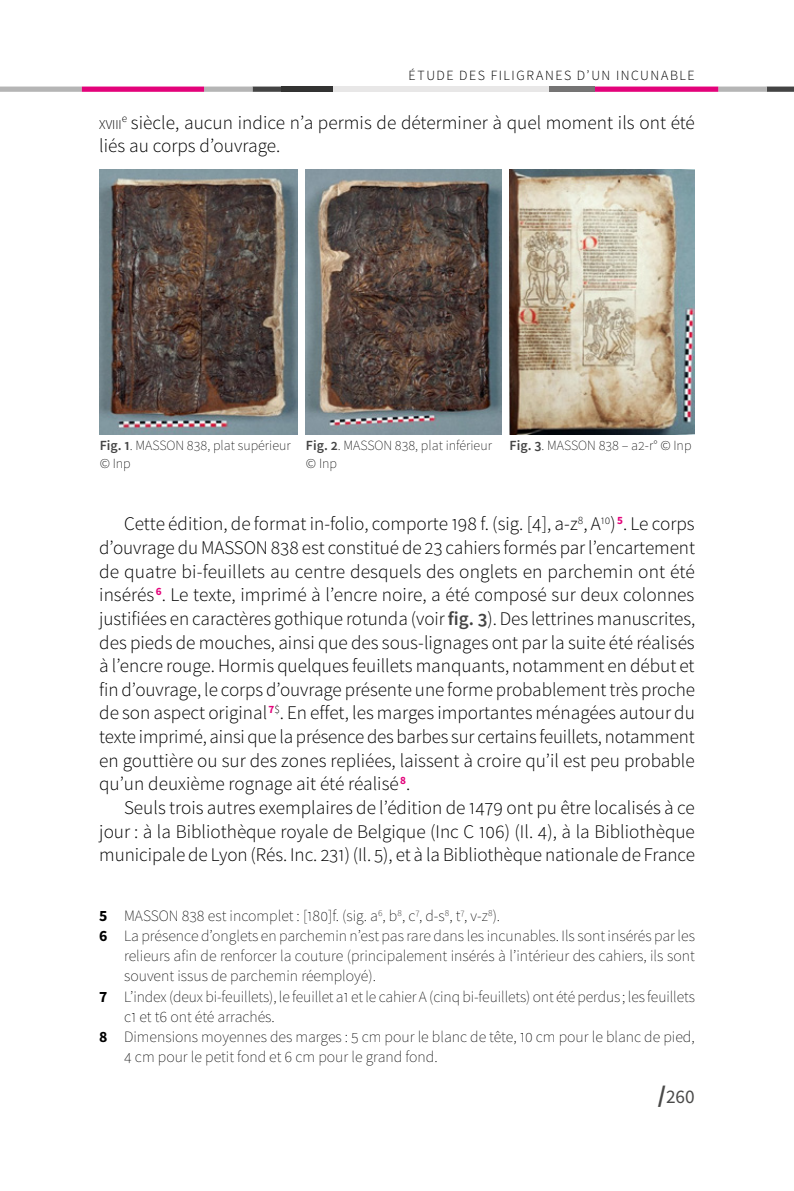
<style>
.page{position:relative;width:794px;height:1191px;background:#fff}
.page>*{position:absolute;margin:0;border:0;box-sizing:border-box;transform-origin:0 0}
.t1{font:300 19.25px/23.6px "Source Sans Pro";color:#000;text-align:justify}
.t2{font:19.25px "Source Sans Pro";color:#4a4a49}
.t3{font:200 15.75px "Source Sans Pro";color:#000}
.t4{font:200 14px/17.5px "Source Sans Pro";color:#000}
.t5{font:300 14px "Source Sans Pro";letter-spacing:.115em;color:#000}
.t6{font:300 13.47px "Source Sans Pro";color:#000}
.s1{font-weight:600;color:#444}
.s2{font-weight:700}
.s3{font-weight:700;font-size:24.5px}
</style>
<div class="page">
<svg style="left:0;top:87px;width:794px;height:5px"></svg>
<div style="left:549px;top:87px;width:46px;height:5px;background:#757474"></div>
<div style="left:332px;top:87px;width:217px;height:5px;background:#e8e7e7"></div>
<div style="left:281px;top:87px;width:51px;height:5px;background:#333332"></div>
<img style="left:100px;top:169px;width:197px;height:266px">
<img style="left:306px;top:169px;width:195px;height:266px">
<img style="left:509px;top:169px;width:185px;height:266px">
<p class="t5" style="left:409px;top:67px;width:287px">ÉTUDE DES FILIGRANES D’UN INCUNABLE</p>
<p class="t1" style="left:99px;top:110px;width:597px;text-indent:22px"><sup>e</sup> siècle, aucun indice n’a permis de déterminer à quel moment ils ont été liés au corps d’ouvrage.</p>
<p class="t6" style="left:99px;top:116px;width:24px">xviii</p>
<p class="t4" style="left:100px;top:437px;width:192px"><span class="s1">Fig. 1</span>. MASSON 838, plat supérieur © Inp</p>
<p class="t4" style="left:306px;top:437px;width:187px"><span class="s1">Fig. 2</span>. MASSON 838, plat inférieur © Inp</p>
<p class="t4" style="left:509px;top:437px;width:183px"><span class="s1">Fig. 3</span>. MASSON 838 – a2-r° © Inp</p>
<p class="t1" style="left:99px;top:512px;width:597px;text-indent:25px">Cette édition, de format in-folio, comporte 198 f. (sig. [4], a-z<sup>8</sup>, A<sup>10</sup>)<sup>5</sup>. Le corps d’ouvrage du MASSON 838 est constitué de 23 cahiers formés par l’encartement de quatre bi-feuillets au centre desquels des onglets en parchemin ont été insérés<sup>6</sup>. Le texte, imprimé à l’encre noire, a été composé sur deux colonnes justifiées en caractères gothique rotunda (voir <span class="s1">fig. 3</span>). Des lettrines manuscrites, des pieds de mouches, ainsi que des sous-lignages ont par la suite été réalisés à l’encre rouge. Hormis quelques feuillets manquants, notamment en début et fin d’ouvrage, le corps d’ouvrage présente une forme probablement très proche de son aspect original<sup>7</sup><sup>$</sup>. En effet, les marges importantes ménagées autour du texte imprimé, ainsi que la présence des barbes sur certains feuillets, notamment en gouttière ou sur des zones repliées, laissent à croire qu’il est peu probable qu’un deuxième rognage ait été réalisé<sup>8</sup>.</p>
<p class="t1" style="left:99px;top:796px;width:597px;text-indent:25px">Seuls trois autres exemplaires de l’édition de 1479 ont pu être localisés à ce jour : à la Bibliothèque royale de Belgique (Inc C 106) (Il. 4), à la Bibliothèque municipale de Lyon (Rés. Inc. 231) (Il. 5), et à la Bibliothèque nationale de France</p>
<p class="t3" style="left:99px;top:906px;width:402px"><span class="s2">5</span> MASSON 838 est incomplet : [180]f. (sig. a<sup>6</sup>, b<sup>8</sup>, c<sup>7</sup>, d-s<sup>8</sup>, t<sup>7</sup>, v-z<sup>8</sup>).</p>
<p class="t3" style="left:99px;top:926px;width:597px"><span class="s2">6</span> La présence d’onglets en parchemin n’est pas rare dans les incunables. Ils sont insérés par les</p>
<p class="t3" style="left:124px;top:946px;width:572px">relieurs afin de renforcer la couture (principalement insérés à l’intérieur des cahiers, ils sont</p>
<p class="t3" style="left:124px;top:966px;width:253px">souvent issus de parchemin réemployé).</p>
<p class="t3" style="left:99px;top:986px;width:597px"><span class="s2">7</span> L’index (deux bi-feuillets), le feuillet a1 et le cahier A (cinq bi-feuillets) ont été perdus ; les feuillets</p>
<p class="t3" style="left:124px;top:1007px;width:152px">c1 et t6 ont été arrachés.</p>
<p class="t3" style="left:99px;top:1027px;width:597px"><span class="s2">8</span> Dimensions moyennes des marges : 5 cm pour le blanc de tête, 10 cm pour le blanc de pied,</p>
<p class="t3" style="left:124px;top:1047px;width:315px">4 cm pour le petit fond et 6 cm pour le grand fond.</p>
<p class="t2" style="left:657px;top:1084px;width:39px"><span class="s3">/</span>260</p>
</div>
